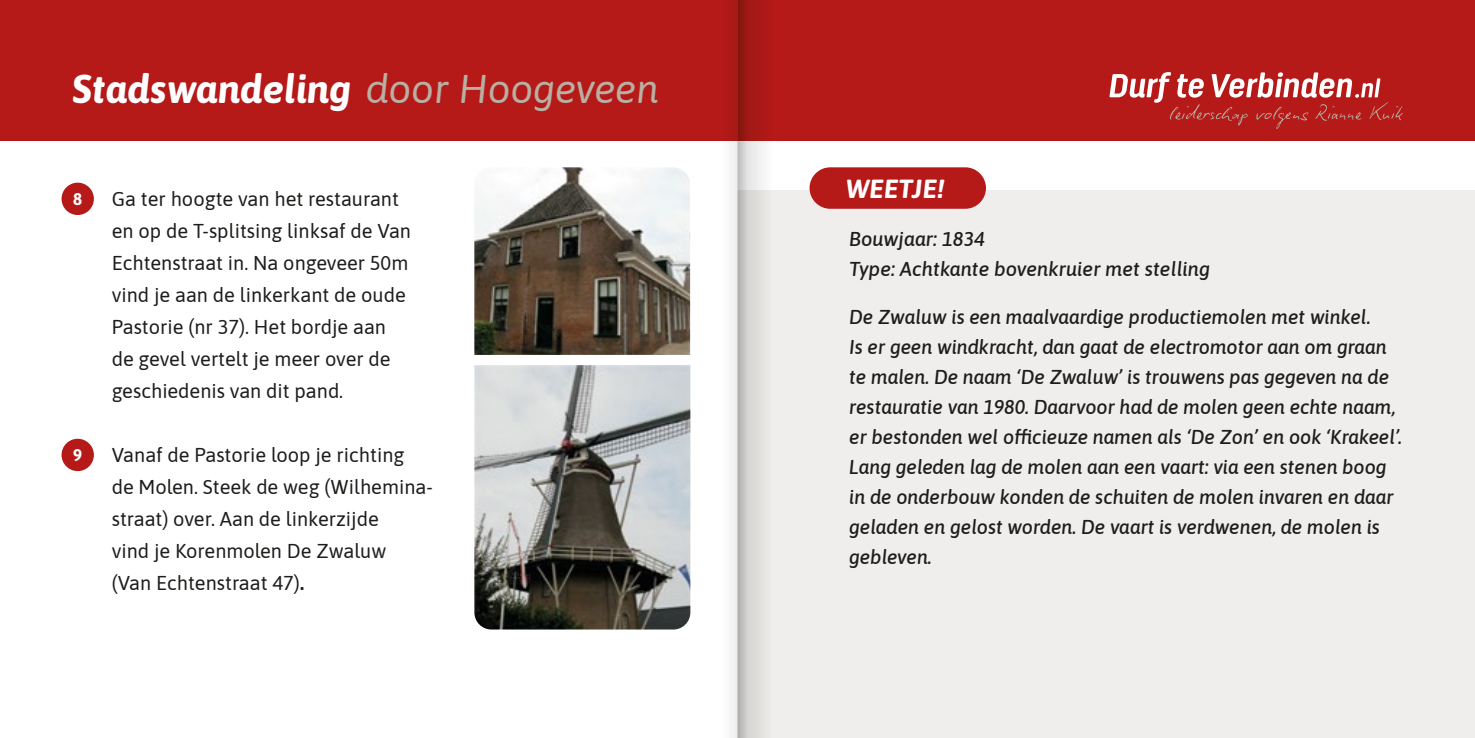
<style>
.page{position:relative;width:1475px;height:738px;background:#fff}
.page>*{position:absolute;margin:0;border:0;box-sizing:border-box;transform-origin:0 0}
.t1{font:italic 700 40px "Asap";color:#fff}
.t2{font:italic 700 26.2px "Asap";letter-spacing:.01em;color:#fff}
.t3{font:italic 500 20px/30px "Asap";color:#1d1d1b}
.t4{font:20px/32px "Asap";color:#1d1d1b}
.t5{font:700 16.8px "Asap";color:#fff}
.s1{font-weight:400;color:#b8b0a3}
.s2{font-weight:500;font-size:24px}
</style>
<div class="page">
<img style="left:474px;top:167px;width:216px;height:187px">
<div style="left:737px;top:190px;width:737px;height:547px;background:#f0eeec"></div>
<div style="left:62px;top:182px;width:32px;height:33px;background:#b51918;border-radius:50%"></div>
<div style="left:62px;top:438px;width:32px;height:32px;background:#b51918;border-radius:50%"></div>
<img style="left:474px;top:365px;width:216px;height:264px">
<div style="left:809px;top:167px;width:176px;height:41px;background:#b51918;border-radius:21px"></div>
<div style="left:0;top:0;width:1474px;height:141px;background:#b51918"></div>
<svg style="left:1109px;top:72px;width:293px;height:57px"></svg>
<img style="left:731px;top:0;width:15px;height:737px">
<h1 class="t1" style="left:72px;top:60px;width:588px">Stadswandeling <span class="s1">door Hoogeveen</span></h1>
<p class="t5" style="left:73px;top:187px;width:10px">8</p>
<p class="t5" style="left:73px;top:443px;width:10px">9</p>
<p class="t4" style="left:112px;top:182px;width:301px">Ga ter hoogte van het restaurant en op de T-splitsing linksaf de Van<br>Echtenstraat in. Na ongeveer 50m vind je aan de linkerkant de oude<br>Pastorie (nr 37). Het bordje aan de gevel vertelt je meer over de geschiedenis van dit pand.</p>
<p class="t4" style="left:112px;top:438px;width:322px">Vanaf de Pastorie loop je richting<br>de Molen. Steek de weg (Wilhemina&shy;straat) over. Aan de linkerzijde<br>vind je Korenmolen De Zwaluw<br>(Van Echtenstraat 47)<span class="s2">.</span></p>
<h2 class="t2" style="left:846px;top:170px;width:100px">WEETJE!</h2>
<p class="t3" style="left:849px;top:222px;width:362px">Bouwjaar: 1834<br>Type: Achtkante bovenkruier met stelling</p>
<p class="t3" style="left:849px;top:300px;width:554px">De Zwaluw is een maalvaardige productiemolen met winkel.<br>Is er geen windkracht, dan gaat de electromotor aan om graan te malen. De naam ‘De Zwaluw’ is trouwens pas gegeven na de restauratie van 1980. Daarvoor had de molen geen echte naam, er bestonden wel officieuze namen als ‘De Zon’ en ook ‘Krakeel’.<br>Lang geleden lag de molen aan een vaart: via een stenen boog in de onderbouw konden de schuiten de molen invaren en daar geladen en gelost worden. De vaart is verdwenen, de molen is gebleven.</p>
</div>
